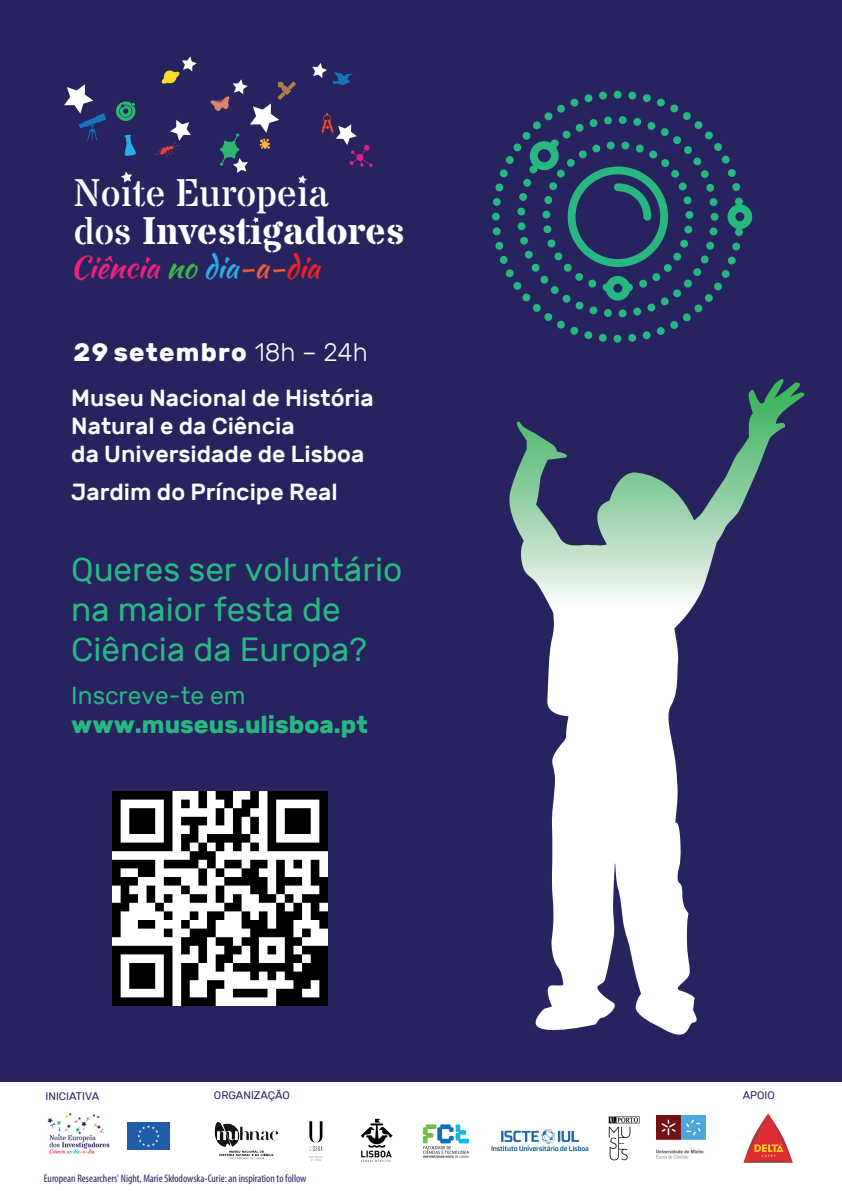
<style>
.page{position:relative;width:842px;height:1191px;background:#fff}
.page>*{position:absolute;margin:0;border:0;box-sizing:border-box;transform-origin:0 0}
.t1{font:38.6px/38.6px "Stardos Stencil";color:#fff}
.t2{font:33.4px/40.1px "Rubik";color:#29b781}
.t3{font:30.6px "Kaushan Script";color:#ed237a}
.t4{font:700 25.4px "Rubik";letter-spacing:.05em;color:#fff}
.t5{font:700 24.5px "Rubik";color:#29b781}
.t6{font:24.5px "Rubik";color:#29b781}
.t7{font:500 23.3px/27.9px "Rubik";color:#fff}
.t8{font:condensed 11px "Myriad Pro";color:#26235f}
.t9{font:11px "Rubik";color:#26235f}
.s1{font-weight:700}
.s2{color:#3eb64b}
.s3{color:#2aabe1}
.s4{color:#f15a2d}
.s5{color:#eb2328}
.s6{font-weight:300}
</style>
<div class="page">
<div style="left:0;top:0;width:842px;height:1081px;background:#26235f"></div>
<svg style="left:121px;top:171px;width:11px;height:12px"></svg>
<svg style="left:253px;top:217px;width:6px;height:6px"></svg>
<svg style="left:161px;top:56px;width:36px;height:28px"></svg>
<svg style="left:64px;top:84px;width:42px;height:57px"></svg>
<svg style="left:210px;top:63px;width:163px;height:121px"></svg>
<svg style="left:125px;top:135px;width:11px;height:21px"></svg>
<svg style="left:116px;top:101px;width:19px;height:20px"></svg>
<svg style="left:155px;top:120px;width:36px;height:37px"></svg>
<img style="left:47px;top:1113px;width:63px;height:41px">
<img style="left:128px;top:1122px;width:42px;height:27px">
<img style="left:214px;top:1122px;width:64px;height:38px">
<img style="left:307px;top:1121px;width:18px;height:40px">
<img style="left:360px;top:1118px;width:33px;height:44px">
<img style="left:422px;top:1124px;width:48px;height:34px">
<img style="left:491px;top:1128px;width:98px;height:22px">
<img style="left:608px;top:1116px;width:31px;height:44px">
<img style="left:657px;top:1115px;width:49px;height:44px">
<svg style="left:509px;top:379px;width:296px;height:656px"></svg>
<svg style="left:492px;top:91px;width:260px;height:252px"></svg>
<img style="left:743px;top:1113px;width:50px;height:50px">
<img style="left:113px;top:791px;width:214px;height:214px">
<h1 class="t1" style="left:74px;top:175px;width:332px">Noıte Europeıa<br>dos <span class="s1">Investıgadores</span></h1>
<h3 class="t3" style="left:70px;top:245px;width:251px">Ciência <span class="s2">no</span> <span class="s3">dia</span><span class="s4">-a-</span><span class="s5">dia</span></h3>
<p class="t4" style="left:74px;top:337px;width:296px">29 setembro <span class="s6">18h – 24h</span></p>
<p class="t7" style="left:71px;top:384px;width:304px">Museu Nacional de História<br>Natural e da Ciência<br>da Universidade de Lisboa</p>
<p class="t7" style="left:71px;top:478px;width:268px">Jardim do Príncipe Real</p>
<h2 class="t2" style="left:71px;top:550px;width:333px">Queres ser voluntário na maior festa de<br>Ciência da Europa?</h2>
<p class="t6" style="left:71px;top:681px;width:176px">Inscreve-te em</p>
<p class="t5" style="left:71px;top:710px;width:298px">www.museus.ulisboa.pt</p>
<p class="t9" style="left:45px;top:1090px;width:55px">INICIATIVA</p>
<p class="t9" style="left:214px;top:1089px;width:77px">ORGANIZAÇÃO</p>
<p class="t9" style="left:743px;top:1089px;width:34px">APOIO</p>
<p class="t8" style="left:44px;top:1172px;width:264px">European Researchers' Night, Marie Skłodowska-Curie: an inspiration to follow</p>
</div>
